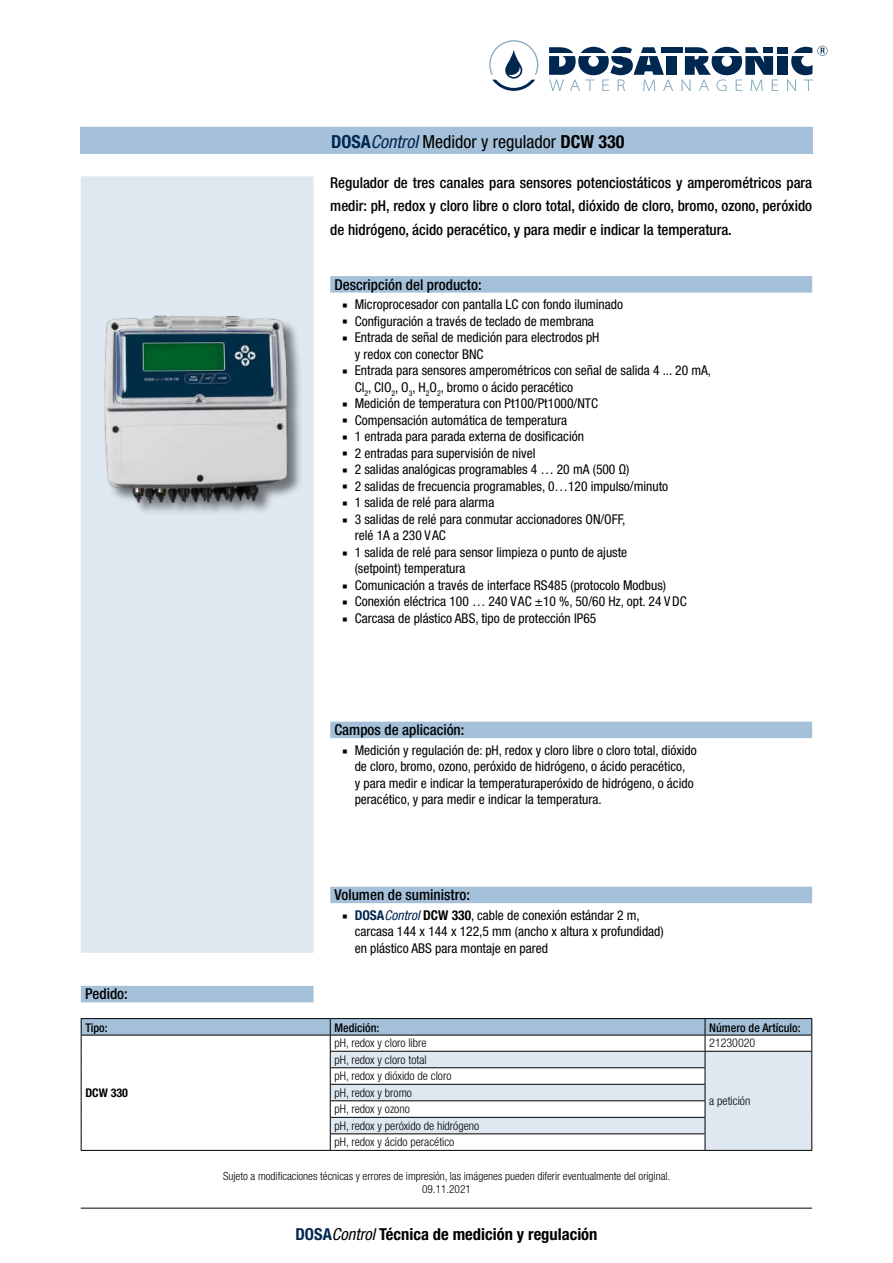
<style>
.page{position:relative;width:893px;height:1263px;background:#fff}
.page>*{position:absolute;margin:0;border:0;box-sizing:border-box;transform-origin:0 0}
.t1{font:condensed 18px "Helvetica Neue LT Pro";color:#000}
.t2{font:700 condensed 16.5px "Helvetica Neue LT Pro";color:#000}
.t3{font:500 condensed 15px/23.7px "Helvetica Neue LT Pro";color:#000;text-align:justify}
.t4{font:condensed 13.5px/16.5px "Helvetica Neue LT Pro";color:#000}
.t5{font:300 condensed 12px/16.5px "Helvetica Neue LT Pro";color:#000}
.t6{font:500 condensed 12px "Helvetica Neue LT Pro";color:#000}
.t7{font:700 condensed 12px "Helvetica Neue LT Pro";color:#000}
.t8{font:300 condensed 11.25px/13.5px "Helvetica Neue LT Pro";color:#000;text-align:center}
.s1{font-weight:700;color:#002750}
.s2{font-style:italic;color:#002750}
.s3{font-weight:700}
.s4{color:#002750}
.s5{font-weight:400;font-style:italic}
</style>
<div class="page">
<div style="left:81px;top:176px;width:233px;height:777px;background:#dfe8f0;border:2px solid #dfe8f0"></div>
<div style="left:105px;top:316px;width:198px;height:203px;background:#000;opacity:.5"></div>
<img style="left:104px;top:315px;width:190px;height:196px">
<hr style="left:81px;top:1208px;width:731px;height:1px;background:#000">
<svg style="left:489px;top:40px;width:339px;height:51px"></svg>
<div style="left:80px;top:127px;width:733px;height:27px;background:#a5c1da"></div>
<div style="left:81px;top:986px;width:233px;height:16px;background:#a5c1da"></div>
<hr style="left:330px;top:1150px;width:375px;height:1px;background:#000">
<hr style="left:81px;top:1150px;width:249px;height:1px;background:#000">
<hr style="left:705px;top:1150px;width:107px;height:1px;background:#000">
<svg style="left:81px;top:1018px;width:731px;height:132px"></svg>
<hr style="left:81px;top:1035px;width:249px;height:1px;background:#000">
<hr style="left:330px;top:1035px;width:375px;height:1px;background:#000">
<hr style="left:705px;top:1035px;width:107px;height:1px;background:#000">
<div style="left:330px;top:276px;width:482px;height:17px;background:#a5c1da"></div>
<div style="left:330px;top:722px;width:482px;height:16px;background:#a5c1da"></div>
<div style="left:330px;top:887px;width:482px;height:16px;background:#a5c1da"></div>
<h1 class="t1" style="left:331px;top:131px;width:295px"><span class="s1">DOSA</span><span class="s2">Control</span> Medidor y regulador <span class="s3">DCW 330</span></h1>
<p class="t3" style="left:330px;top:170px;width:483px">Regulador de tres canales para sensores potenciostáticos y amperométricos para medir: pH, redox y cloro libre o cloro total, dióxido de cloro, bromo, ozono, peróxido de hidrógeno, ácido peracético, y para medir e indicar la temperatura.</p>
<p class="t3" style="left:334px;top:272px;width:149px">Descripción del producto:</p>
<p class="t4" style="left:355px;top:296px;width:358px">Microprocesador con pantalla LC con fondo iluminado<br>Configuración a través de teclado de membrana<br>Entrada de señal de medición para electrodos pH<br>y redox con conector BNC<br>Entrada para sensores amperométricos con señal de salida 4 ... 20 mA, Cl<sub>2</sub>, ClO<sub>2</sub>, O<sub>3</sub>, H<sub>2</sub>O<sub>2</sub>, bromo o ácido peracético<br>Medición de temperatura con Pt100/Pt1000/NTC<br>Compensación automática de temperatura<br>1 entrada para parada externa de dosificación<br>2 entradas para supervisión de nivel<br>2 salidas analógicas programables 4 … 20 mA (500 Ω)<br>2 salidas de frecuencia programables, 0…120 impulso/minuto<br>1 salida de relé para alarma<br>3 salidas de relé para conmutar accionadores ON/OFF,<br>relé 1A a 230 VAC<br>1 salida de relé para sensor limpieza o punto de ajuste<br>(setpoint) temperatura<br>Comunicación a través de interface RS485 (protocolo Modbus)<br>Conexión eléctrica 100 … 240 VAC ±10 %, 50/60 Hz, opt. 24 VDC Carcasa de plástico ABS, tipo de protección IP65</p>
<p class="t3" style="left:334px;top:718px;width:131px">Campos de aplicación:</p>
<p class="t4" style="left:355px;top:741px;width:344px">Medición y regulación de: pH, redox y cloro libre o cloro total, dióxido de cloro, bromo, ozono, peróxido de hidrógeno, o ácido peracético,<br>y para medir e indicar la temperaturaperóxido de hidrógeno, o ácido peracético, y para medir e indicar la temperatura.</p>
<p class="t3" style="left:334px;top:883px;width:137px">Volumen de suministro:</p>
<p class="t4" style="left:355px;top:906px;width:311px"><span class="s1">DOSA</span><span class="s2">Control</span> <span class="s3">DCW 330</span>, cable de conexión estándar 2 m, carcasa 144 x 144 x 122,5 mm (ancho x altura x profundidad) en plástico ABS para montaje en pared</p>
<p class="t3" style="left:85px;top:982px;width:44px">Pedido:</p>
<p class="t6" style="left:85px;top:1020px;width:24px">Tipo:</p>
<p class="t6" style="left:334px;top:1020px;width:46px">Medición:</p>
<p class="t6" style="left:709px;top:1020px;width:93px">Número de Artículo:</p>
<p class="t7" style="left:85px;top:1085px;width:44px">DCW 330</p>
<p class="t5" style="left:334px;top:1035px;width:94px">pH, redox y cloro libre</p>
<p class="t5" style="left:709px;top:1035px;width:48px">21230020</p>
<p class="t5" style="left:334px;top:1051px;width:94px">pH, redox y cloro total</p>
<p class="t5" style="left:709px;top:1092px;width:43px">a petición</p>
<p class="t5" style="left:334px;top:1068px;width:146px">pH, redox y dióxido de cloro<br>pH, redox y bromo<br>pH, redox y ozono<br>pH, redox y peróxido de hidrógeno pH, redox y ácido peracético</p>
<p class="t8" style="left:223px;top:1169px;width:449px">Sujeto a modificaciones técnicas y errores de impresión, las imágenes pueden diferir eventualmente del original.<br>09.11.2021</p>
<p class="t2" style="left:295px;top:1224px;width:303px"><span class="s4">DOSA</span><span class="s5">Control</span> Técnica de medición y regulación</p>
</div>
